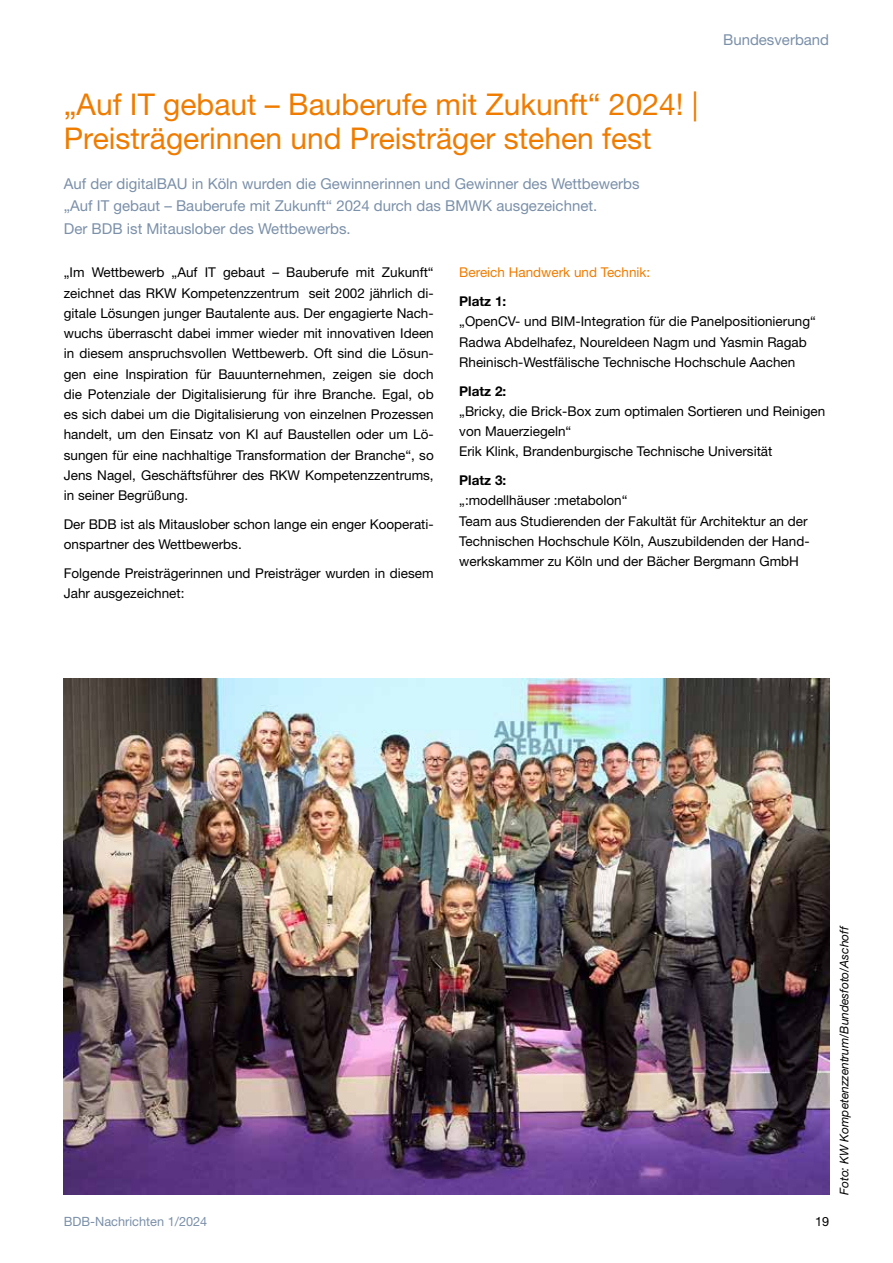
<style>
.page{position:relative;width:893px;height:1263px;background:#fff}
.page>*{position:absolute;margin:0;border:0;box-sizing:border-box;transform-origin:0 0}
.t1{font:30px/34.5px "Helvetica Neue LT Std";color:#ef7c00}
.t2{font:15px/22.5px "Helvetica Neue LT Std";color:#7b90a9}
.t3{font:13.5px/20.2px "Helvetica Neue LT Std";color:#000}
.t4{font:13.5px "Helvetica Neue LT Std";color:#ef7c00}
.t5{font:700 13.5px "Helvetica Neue LT Std";color:#000}
.t6{font:12.75px "Helvetica Neue LT Std";color:#7b90a9}
.t7{font:12.75px "Helvetica Neue LT Std";color:#000}
.t8{font:italic 12px "Helvetica Neue LT Std";color:#000}
</style>
<div class="page">
<img style="left:64px;top:678px;width:765px;height:517px">
<p class="t2" style="left:723px;top:28px;width:108px">Bundesverband</p>
<h1 class="t1" style="left:64px;top:87px;width:636px">„Auf IT gebaut – Bauberufe mit Zukunft“ 2024! |<br>Preisträgerinnen und Preisträger stehen fest</h1>
<p class="t2" style="left:64px;top:172px;width:577px">Auf der digitalBAU in Köln wurden die Gewinnerinnen und Gewinner des Wettbewerbs „Auf IT gebaut – Bauberufe mit Zukunft“ 2024 durch das BMWK ausgezeichnet.<br>Der BDB ist Mitauslober des Wettbewerbs.</p>
<p class="t3" style="left:64px;top:262px;width:371px;text-align:justify">„Im Wettbewerb „Auf IT gebaut – Bauberufe mit Zukunft“ zeichnet das RKW Kompetenzzentrum seit 2002 jährlich di&shy;gitale Lösungen junger Bautalente aus. Der engagierte Nach&shy;wuchs überrascht dabei immer wieder mit innovativen Ideen in diesem anspruchsvollen Wettbewerb. Oft sind die Lösun&shy;gen eine Inspiration für Bauunternehmen, zeigen sie doch die Potenziale der Digitalisierung für ihre Branche. Egal, ob es sich dabei um die Digitalisierung von einzelnen Prozessen handelt, um den Einsatz von KI auf Baustellen oder um Lö&shy;sungen für eine nachhaltige Transformation der Branche“, so Jens Nagel, Geschäftsführer des RKW Kompetenzzentrums, in seiner Begrüßung.</p>
<p class="t3" style="left:64px;top:514px;width:371px">Der BDB ist als Mitauslober schon lange ein enger Kooperati&shy;onspartner des Wettbewerbs.</p>
<p class="t3" style="left:64px;top:563px;width:371px">Folgende Preisträgerinnen und Preisträger wurden in diesem<br>Jahr ausgezeichnet:</p>
<p class="t4" style="left:459px;top:265px;width:193px">Bereich Handwerk und Technik:</p>
<p class="t5" style="left:459px;top:293px;width:49px">Platz 1:</p>
<p class="t3" style="left:459px;top:311px;width:358px">„OpenCV- und BIM-Integration für die Panelpositionierung“<br>Radwa Abdelhafez, Noureldeen Nagm und Yasmin Ragab<br>Rheinisch-Westfälische Technische Hochschule Aachen</p>
<p class="t5" style="left:459px;top:382px;width:49px">Platz 2:</p>
<p class="t3" style="left:459px;top:401px;width:368px">„Bricky, die Brick-Box zum optimalen Sortieren und Reinigen von Mauerziegeln“<br>Erik Klink, Brandenburgische Technische Universität</p>
<p class="t5" style="left:459px;top:472px;width:49px">Platz 3:</p>
<p class="t3" style="left:459px;top:490px;width:352px">„:modellhäuser :metabolon“<br>Team aus Studierenden der Fakultät für Architektur an der Technischen Hochschule Köln, Auszubildenden der Hand&shy;werkskammer zu Köln und der Bächer Bergmann GmbH</p>
<p class="t6" style="left:64px;top:1214px;width:145px">BDB-Nachrichten 1/2024</p>
<p class="t7" style="left:815px;top:1214px;width:16px">19</p>
<p class="t8" style="left:837px;top:1195px;width:271px;rotate:-90deg">Foto: KW Kompetenzzentrum/Bundesfoto/Aschoff</p>
</div>
